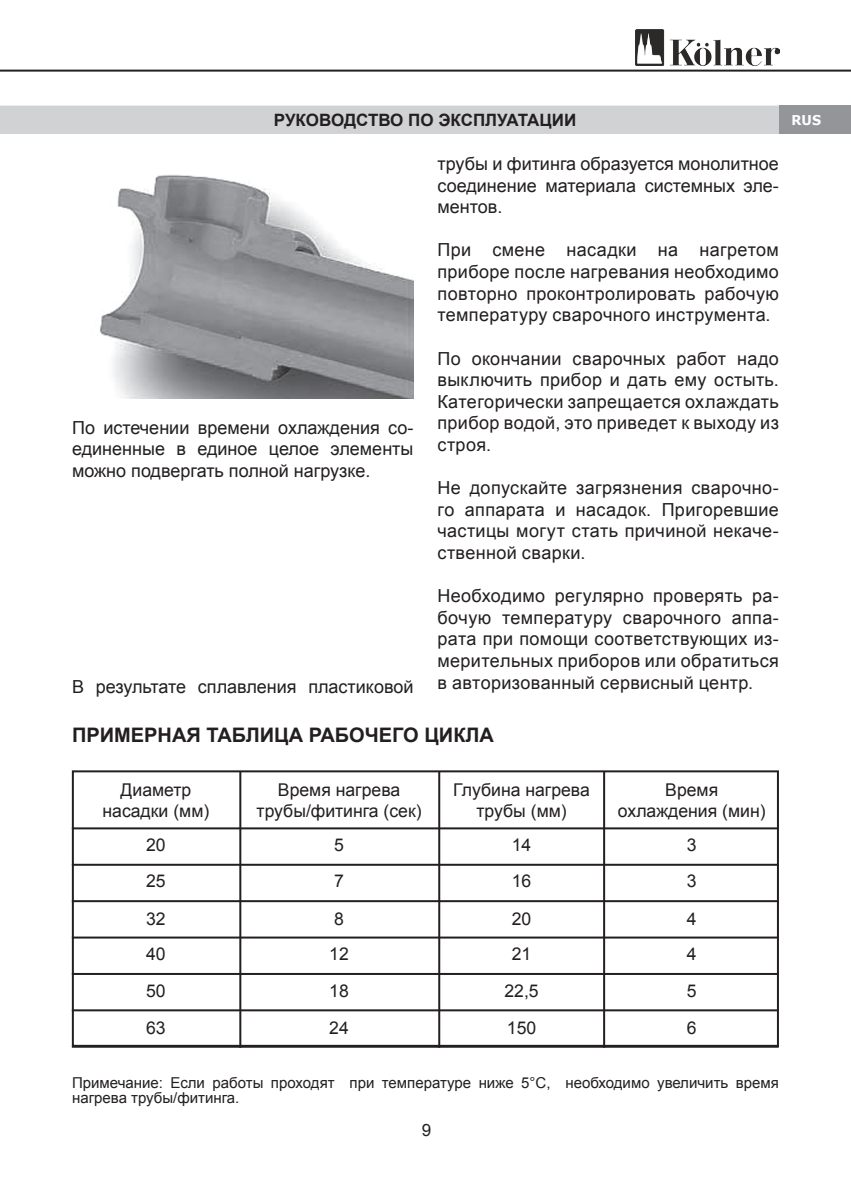
<style>
.page{position:relative;width:851px;height:1191px;background:#fff}
.page>*{position:absolute;margin:0;border:0;box-sizing:border-box;transform-origin:0 0}
.t1{font:700 20px "Arial";color:#231f20}
.t2{font:18px/21.6px "Arial";letter-spacing:.015em;color:#231f20;text-align:justify}
.t3{font:17.6px/36.4px "Arial";color:#231f20;text-align:center}
.t4{font:700 17px "Arial";color:#231f20}
.t5{font:17px "Arial";color:#231f20}
.t6{font:15px/15px "Arial";color:#231f20}
.t7{font:700 13.6px "Verdana";color:#fff;scale:.95 1}
</style>
<div class="page">
<div style="left:0;top:106px;width:850px;height:28px;background:#d1d2d4"></div>
<hr style="left:0;top:70px;width:850px;height:2px;background:#231f20">
<img style="left:635px;top:29px;width:144px;height:36px">
<div style="left:778px;top:106px;width:72px;height:28px;background:#939598"></div>
<img style="left:100px;top:175px;width:314px;height:223px">
<div style="left:72px;top:770px;width:706px;height:276px;border:2px solid #231f20"></div>
<hr style="left:72px;top:827px;width:706px;height:2px;background:#231f20">
<hr style="left:72px;top:863px;width:706px;height:2px;background:#231f20">
<hr style="left:239px;top:771px;width:2px;height:276px;background:#231f20">
<hr style="left:438px;top:771px;width:2px;height:276px;background:#231f20">
<hr style="left:603px;top:771px;width:2px;height:276px;background:#231f20">
<hr style="left:72px;top:900px;width:706px;height:2px;background:#231f20">
<hr style="left:72px;top:936px;width:706px;height:2px;background:#231f20">
<hr style="left:72px;top:973px;width:706px;height:2px;background:#231f20">
<hr style="left:72px;top:1009px;width:706px;height:2px;background:#231f20">
<hr style="left:72px;top:1045px;width:706px;height:2px;background:#231f20">
<p class="t4" style="left:274px;top:108px;width:304px">РУКОВОДСТВО ПО ЭКСПЛУАТАЦИИ</p>
<p class="t7" style="left:791px;top:110px;width:33px">RUS</p>
<p class="t2" style="left:72px;top:417px;width:343px">По истечении времени охлаждения со&shy;единенные в единое целое элементы можно подвергать полной нагрузке.</p>
<p class="t2" style="left:72px;top:676px;width:343px">В результате сплавления пластиковой</p>
<p class="t2" style="left:437px;top:153px;width:343px">трубы и фитинга образуется монолитное соединение материала системных эле&shy;ментов.</p>
<p class="t2" style="left:437px;top:239px;width:343px">При смене насадки на нагретом приборе после нагревания необходимо повторно проконтролировать рабочую температуру сварочного инструмента.</p>
<p class="t2" style="left:437px;top:347px;width:343px">По окончании сварочных работ надо выключить прибор и дать ему остыть.<br>Категорически запрещается охлаждать прибор водой, это приведет к выходу из строя.</p>
<p class="t2" style="left:437px;top:477px;width:343px">Не допускайте загрязнения сварочно&shy;го аппарата и насадок. Пригоревшие частицы могут стать причиной некаче&shy;ственной сварки.</p>
<p class="t2" style="left:437px;top:585px;width:343px">Необходимо регулярно проверять ра&shy;бочую температуру сварочного аппа&shy;рата при помощи соответствующих из&shy;мерительных приборов или обратиться в авторизованный сервисный центр.</p>
<p class="t1" style="left:72px;top:721px;width:423px">ПРИМЕРНАЯ ТАБЛИЦА РАБОЧЕГО ЦИКЛА</p>
<p class="t3" style="left:102px;top:779px;width:108px;line-height:21.2px">Диаметр насадки (мм)</p>
<p class="t3" style="left:146px;top:827px;width:21px;line-height:35.4px;text-align:left">20<br>25</p>
<p class="t3" style="left:146px;top:900px;width:21px;text-align:justify">32<br>40<br>50<br>63</p>
<p class="t3" style="left:256px;top:779px;width:166px;line-height:21.2px">Время нагрева трубы/фитинга (сек)</p>
<p class="t3" style="left:453px;top:779px;width:138px;line-height:21.2px">Глубина нагрева трубы (мм)</p>
<p class="t3" style="left:511px;top:827px;width:21px;line-height:35.4px;text-align:left">14<br>16</p>
<p class="t3" style="left:504px;top:900px;width:36px">20<br>21<br>22,5<br>150</p>
<p class="t3" style="left:334px;top:827px;width:11px;line-height:35.4px;text-align:left">5<br>7</p>
<p class="t3" style="left:329px;top:900px;width:21px;text-align:left">8<br>12<br>18<br>24</p>
<p class="t3" style="left:618px;top:779px;width:149px;line-height:21.2px">Время охлаждения (мин)</p>
<p class="t3" style="left:686px;top:827px;width:11px;line-height:35.4px;text-align:left">3<br>3</p>
<p class="t3" style="left:686px;top:900px;width:11px;text-align:justify">4<br>4<br>5<br>6</p>
<p class="t6" style="left:72px;top:1075px;width:708px">Примечание: Если работы проходят при температуре ниже 5°С, необходимо увеличить время нагрева трубы/фитинга.</p>
<p class="t5" style="left:422px;top:1118px;width:11px">9</p>
</div>
